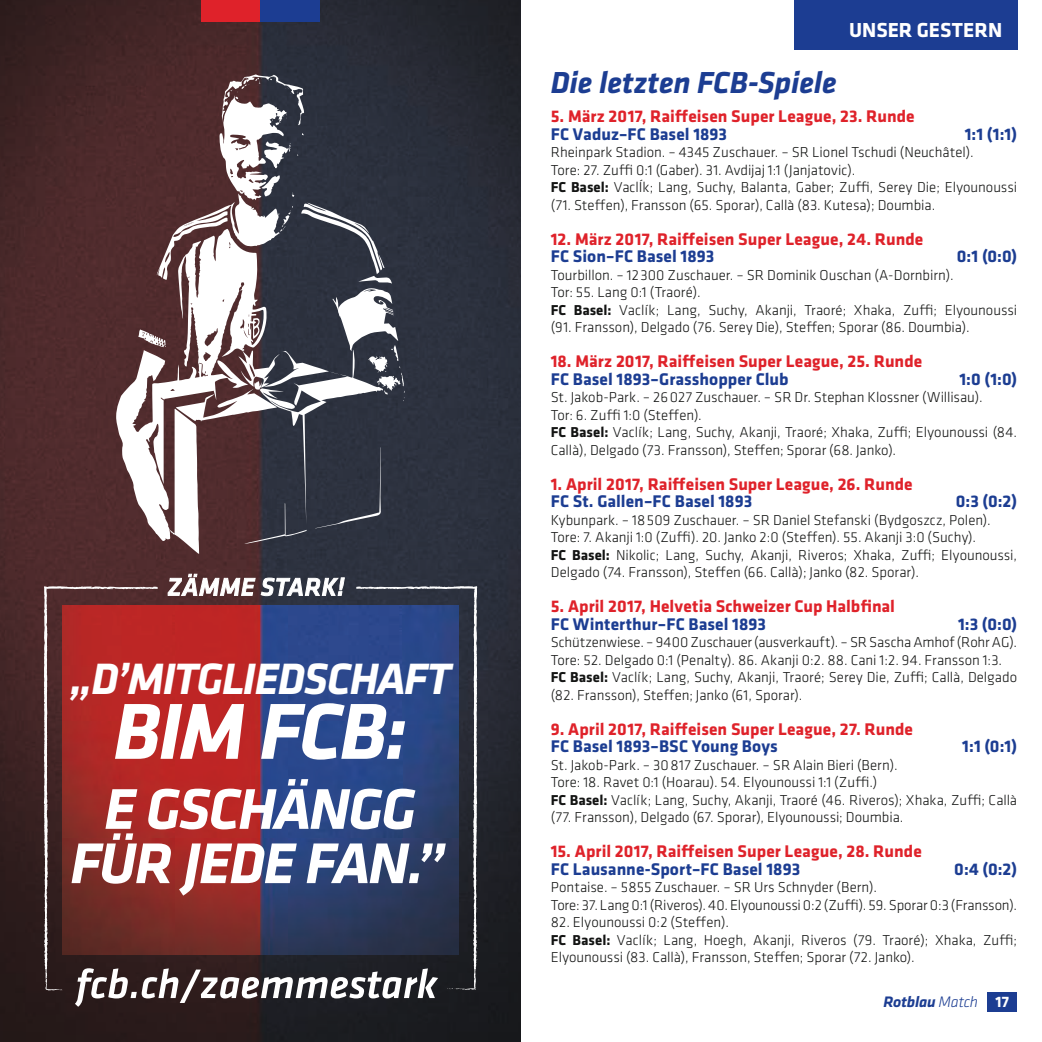
<style>
.page{position:relative;width:1042px;height:1042px;background:#fff}
.page>*{position:absolute;margin:0;border:0;box-sizing:border-box;transform-origin:0 0}
.t1{font:italic 700 82.25px "Klavika";letter-spacing:-.03em;color:#fff}
.t2{font:italic 700 59.5px/54.2px "Klavika";letter-spacing:-.035em;color:#fff;text-align:center}
.t3{font:italic 700 45.5px "Klavika";letter-spacing:-.03em;color:#fff}
.t4{font:italic 700 31.5px "Klavika";letter-spacing:-.005em;color:#1c3d92}
.t5{font:700 21px "Klavika";letter-spacing:-.005em;color:#fff}
.t6{font:700 17.5px "Klavika";letter-spacing:.005em;color:#df222a}
.t7{font:700 17.5px "Klavika";color:#1c3d92}
.t8{font:italic 700 15.75px "Klavika";letter-spacing:-.015em;color:#1c3d92}
.t9{font:300 14.88px/17.5px "Klavika";color:#131413}
.s1{font-weight:700}
.s2{font-weight:300}
.s3{font-style:normal;color:#fff}
</style>
<div class="page">
<div style="left:987px;top:992px;width:30px;height:20px;background:#1c3d92"></div>
<div style="left:794px;top:0;width:223px;height:50px;background:#1c3d92"></div>
<img style="left:0;top:0;width:521px;height:1042px">
<svg style="left:116px;top:229px;width:22px;height:312px;fill:#522d2e"></svg>
<svg style="left:138px;top:74px;width:267px;height:480px"></svg>
<div style="left:201px;top:0;width:59px;height:21px;background:#df222a"></div>
<div style="left:260px;top:0;width:60px;height:21px;background:#1c3d92"></div>
<svg style="left:44px;top:573px;width:434px;height:434px;background:#623a4f"></svg>
<h3 class="t3" style="left:70px;top:646px;width:382px">„D’MITGLIEDSCHAFT</h3>
<h1 class="t1" style="left:113px;top:673px;width:296px">BIM FCB:</h1>
<h2 class="t2" style="left:70px;top:779px;width:355px">E GSCHÄNGG<br>FÜR JEDE FAN.</h2>
<h2 class="t2" style="left:421px;top:804px;width:31px">„</h2>
<h3 class="t4" style="left:551px;top:60px;width:287px">Die letzten FCB-Spiele</h3>
<h3 class="t5" style="left:849px;top:15px;width:154px">UNSER GESTERN</h3>
<p class="t6" style="left:551px;top:104px;width:365px">5. März 2017, Raiffeisen Super League, 23. Runde</p>
<p class="t7" style="left:551px;top:121px;width:178px">FC Vaduz–FC Basel 1893</p>
<p class="t7" style="left:965px;top:121px;width:54px">1:1 (1:1)</p>
<p class="t9" style="left:551px;top:143px;width:468px">Rheinpark Stadion. – 4345 Zuschauer. – SR Lionel Tschudi (Neuchâtel).<br>Tore: 27. Zuffi 0:1 (Gaber). 31. Avdijaj 1:1 (Janjatovic).<br><span class="s1">FC Basel:</span> VaclÍk; Lang, Suchy, Balanta, Gaber; Zuffi, Serey Die; Elyounoussi (71. Steffen), Fransson (65. Sporar), Callà (83. Kutesa); Doumbia.</p>
<p class="t6" style="left:551px;top:226px;width:374px">12. März 2017, Raiffeisen Super League, 24. Runde</p>
<p class="t7" style="left:551px;top:244px;width:165px">FC Sion–FC Basel 1893</p>
<p class="t7" style="left:957px;top:244px;width:62px">0:1 (0:0)</p>
<p class="t9" style="left:551px;top:266px;width:468px">Tourbillon. – 12300 Zuschauer. – SR Dominik Ouschan (A-Dornbirn).<br>Tor: 55. Lang 0:1 (Traoré).<br><span class="s1">FC Basel:</span> VaclÍk; Lang, Suchy, Akanji, Traoré; Xhaka, Zuffi; Elyounoussi (91. Fransson), Delgado (76. Serey Die), Steffen; Sporar (86. Doumbia).</p>
<p class="t6" style="left:551px;top:349px;width:373px">18. März 2017, Raiffeisen Super League, 25. Runde</p>
<p class="t7" style="left:551px;top:366px;width:239px">FC Basel 1893–Grasshopper Club</p>
<p class="t7" style="left:959px;top:366px;width:59px">1:0 (1:0)</p>
<p class="t9" style="left:551px;top:388px;width:468px">St. Jakob-Park. – 26027 Zuschauer. – SR Dr. Stephan Klossner (Willisau).<br>Tor: 6. Zuffi 1:0 (Steffen).<br><span class="s1">FC Basel:</span> VaclÍk; Lang, Suchy, Akanji, Traoré; Xhaka, Zuffi; Elyounoussi (84.<br>Callà), Delgado (73. Fransson), Steffen; Sporar (68. Janko).</p>
<p class="t6" style="left:551px;top:471px;width:363px">1. April 2017, Raiffeisen Super League, 26. Runde</p>
<p class="t7" style="left:551px;top:489px;width:203px">FC St. Gallen–FC Basel 1893</p>
<p class="t7" style="left:956px;top:489px;width:63px">0:3 (0:2)</p>
<p class="t9" style="left:551px;top:511px;width:468px">Kybunpark. – 18509 Zuschauer. – SR Daniel Stefanski (Bydgoszcz, Polen).<br>Tore: 7. Akanji 1:0 (Zuffi). 20. Janko 2:0 (Steffen). 55. Akanji 3:0 (Suchy).<br><span class="s1">FC Basel:</span> Nikolic; Lang, Suchy, Akanji, Riveros; Xhaka, Zuffi; Elyounoussi, Delgado (74. Fransson), Steffen (66. Callà); Janko (82. Sporar).</p>
<p class="t6" style="left:551px;top:594px;width:346px">5. April 2017, Helvetia Schweizer Cup Halbfinal</p>
<p class="t7" style="left:551px;top:611px;width:217px">FC Winterthur–FC Basel 1893</p>
<p class="t7" style="left:958px;top:611px;width:60px">1:3 (0:0)</p>
<p class="t9" style="left:551px;top:633px;width:468px">Schützenwiese. – 9400 Zuschauer (ausverkauft). – SR Sascha Amhof (Rohr AG).<br>Tore: 52. Delgado 0:1 (Penalty). 86. Akanji 0:2. 88. Cani 1:2. 94. Fransson 1:3.<br><span class="s1">FC Basel:</span> VaclÍk; Lang, Suchy, Akanji, Traoré; Serey Die, Zuffi; Callà, Delgado (82. Fransson), Steffen; Janko (61, Sporar).</p>
<p class="t6" style="left:551px;top:716px;width:364px">9. April 2017, Raiffeisen Super League, 27. Runde</p>
<p class="t7" style="left:551px;top:734px;width:228px">FC Basel 1893–BSC Young Boys</p>
<p class="t7" style="left:962px;top:734px;width:56px">1:1 (0:1)</p>
<p class="t9" style="left:551px;top:756px;width:468px">St. Jakob-Park. – 30817 Zuschauer. – SR Alain Bieri (Bern).<br>Tore: 18. Ravet 0:1 (Hoarau). 54. Elyounoussi 1:1 (Zuffi.)<br><span class="s1">FC Basel:</span> VaclÍk; Lang, Suchy, Akanji, Traoré (46. Riveros); Xhaka, Zuffi; Callà (77. Fransson), Delgado (67. Sporar), Elyounoussi; Doumbia.</p>
<p class="t6" style="left:551px;top:839px;width:372px">15. April 2017, Raiffeisen Super League, 28. Runde</p>
<p class="t7" style="left:551px;top:856px;width:251px">FC Lausanne-Sport–FC Basel 1893</p>
<p class="t7" style="left:954px;top:856px;width:64px">0:4 (0:2)</p>
<p class="t9" style="left:551px;top:878px;width:468px">Pontaise. – 5855 Zuschauer. – SR Urs Schnyder (Bern).<br>Tore: 37. Lang 0:1 (Riveros). 40. Elyounoussi 0:2 (Zuffi). 59. Sporar 0:3 (Fransson).</p>
<p class="t9" style="left:551px;top:913px;width:468px">82. Elyounoussi 0:2 (Steffen).<br><span class="s1">FC Basel:</span> VaclÍk; Lang, Hoegh, Akanji, Riveros (79. Traoré); Xhaka, Zuffi;<br>Elyounoussi (83. Callà), Fransson, Steffen; Sporar (72. Janko).</p>
<p class="t8" style="left:883px;top:990px;width:127px">Rotblau <span class="s2">Match</span> <span class="s3">17</span></p>
</div>
